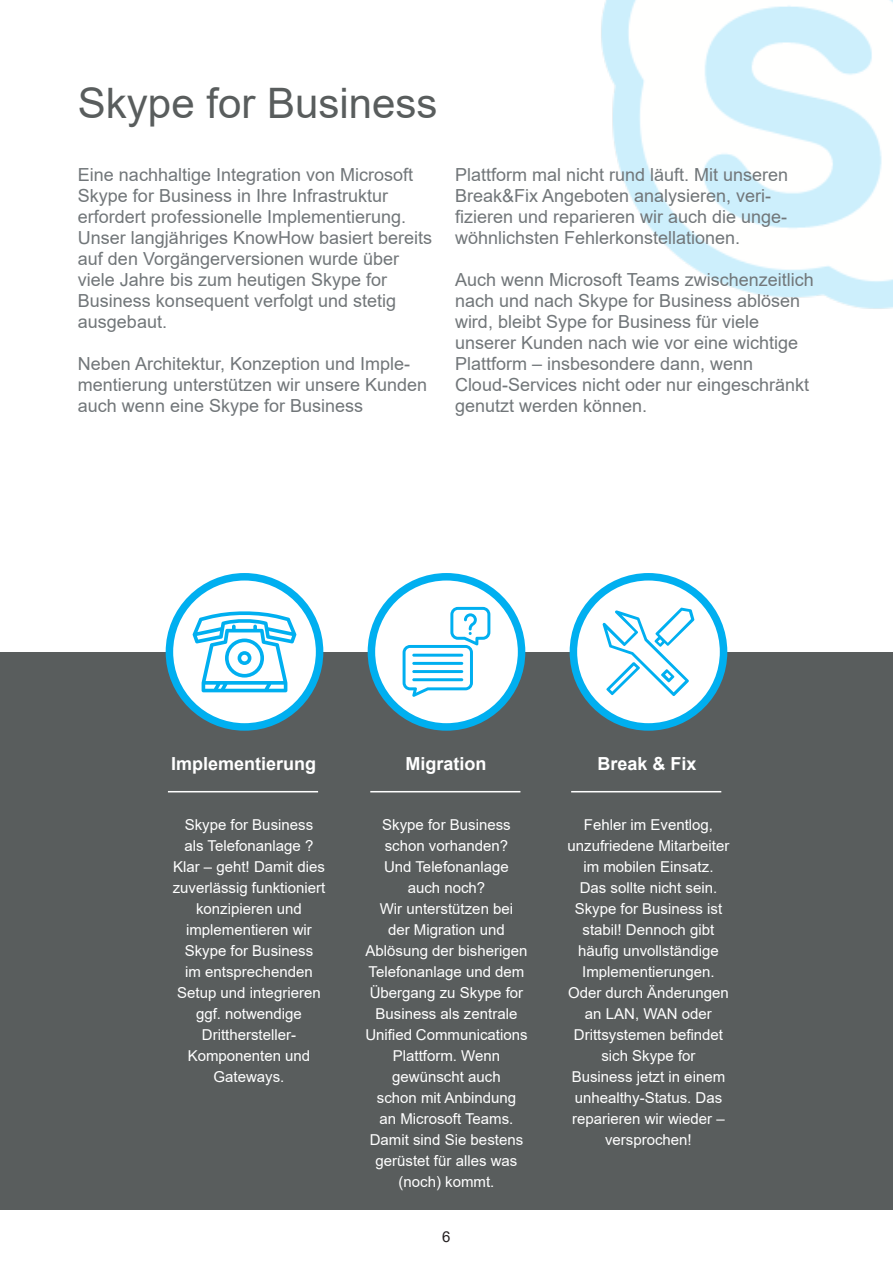
<style>
.page{position:relative;width:893px;height:1263px;background:#fff}
.page>*{position:absolute;margin:0;border:0;box-sizing:border-box;transform-origin:0 0}
.t1{font:42px "Arial";color:#595d5d}
.t2{font:18px/21px "Arial";color:#717679}
.t3{font:700 18px "Arial";color:#fff}
.t4{font:15px/21px "Arial";color:#fff;text-align:center}
.t5{font:15px "Arial";color:#231f20}
</style>
<div class="page">
<img style="left:601px;top:0;width:292px;height:309px">
<div style="left:0;top:652px;width:893px;height:558px;background:#595d5d"></div>
<svg style="left:169px;top:577px;width:151px;height:150px;fill:#fff"></svg>
<div style="left:166px;top:573px;width:157px;height:158px;border:8px solid #00aff0;border-radius:50%"></div>
<div style="left:371px;top:577px;width:151px;height:150px;background:#fff;border-radius:50%"></div>
<div style="left:368px;top:573px;width:157px;height:158px;border:8px solid #00aff0;border-radius:50%"></div>
<div style="left:573px;top:577px;width:151px;height:150px;background:#fff;border-radius:50%"></div>
<div style="left:570px;top:573px;width:157px;height:158px;border:8px solid #00aff0;border-radius:50%"></div>
<hr style="left:168px;top:791px;width:150px;height:1px;background:#fff">
<hr style="left:370px;top:791px;width:150px;height:1px;background:#fff">
<hr style="left:571px;top:791px;width:150px;height:1px;background:#fff">
<svg style="left:403px;top:607px;width:87px;height:90px"></svg>
<svg style="left:602px;top:608px;width:92px;height:88px"></svg>
<svg style="left:193px;top:611px;width:103px;height:81px"></svg>
<h1 class="t1" style="left:78px;top:74px;width:361px">Skype for Business</h1>
<p class="t2" style="left:78px;top:164px;width:356px">Eine nachhaltige Integration von Microsoft Skype for Business in Ihre Infrastruktur erfordert professionelle Implementierung.<br>Unser langjähriges KnowHow basiert bereits auf den Vorgängerversionen wurde über viele Jahre bis zum heutigen Skype for Business konsequent verfolgt und stetig ausgebaut.</p>
<p class="t2" style="left:78px;top:353px;width:351px">Neben Architektur, Konzeption und Imple&shy;mentierung unterstützen wir unsere Kunden auch wenn eine Skype for Business</p>
<p class="t2" style="left:455px;top:164px;width:335px">Plattform mal nicht rund läuft. Mit unseren Break&amp;Fix Angeboten analysieren, veri&shy;fizieren und reparieren wir auch die unge&shy;wöhnlichsten Fehlerkonstellationen.</p>
<p class="t2" style="left:455px;top:269px;width:360px">Auch wenn Microsoft Teams zwischenzeitlich nach und nach Skype for Business ablösen wird, bleibt Sype for Business für viele unserer Kunden nach wie vor eine wichtige Plattform – insbesondere dann, wenn Cloud-Services nicht oder nur eingeschränkt genutzt werden können.</p>
<p class="t3" style="left:171px;top:751px;width:147px">Implementierung</p>
<p class="t3" style="left:406px;top:751px;width:82px">Migration</p>
<p class="t3" style="left:597px;top:751px;width:101px">Break &amp; Fix</p>
<p class="t4" style="left:173px;top:814px;width:154px">Skype for Business<br>als Telefonanlage ?<br>Klar – geht! Damit dies zuverlässig funktioniert konzipieren und implementieren wir<br>Skype for Business<br>im entsprechenden<br>Setup und integrieren ggf. notwendige<br>Dritthersteller-<br>Komponenten und<br>Gateways.</p>
<p class="t4" style="left:365px;top:814px;width:164px">Skype for Business schon vorhanden?<br>Und Telefonanlage<br>auch noch?<br>Wir unterstützen bei<br>der Migration und<br>Ablösung der bisherigen<br>Telefonanlage und dem<br>Übergang zu Skype for<br>Business als zentrale<br>Unified Communications<br>Plattform. Wenn gewünscht auch<br>schon mit Anbindung<br>an Microsoft Teams.<br>Damit sind Sie bestens gerüstet für alles was (noch) kommt.</p>
<p class="t4" style="left:568px;top:814px;width:163px">Fehler im Eventlog, unzufriedene Mitarbeiter im mobilen Einsatz.<br>Das sollte nicht sein.<br>Skype for Business ist stabil! Dennoch gibt häufig unvollständige<br>Implementierungen.<br>Oder durch Änderungen an LAN, WAN oder<br>Drittsystemen befindet sich Skype for<br>Business jetzt in einem unhealthy-Status. Das reparieren wir wieder – versprochen!</p>
<p class="t5" style="left:442px;top:1226px;width:10px">6</p>
</div>
